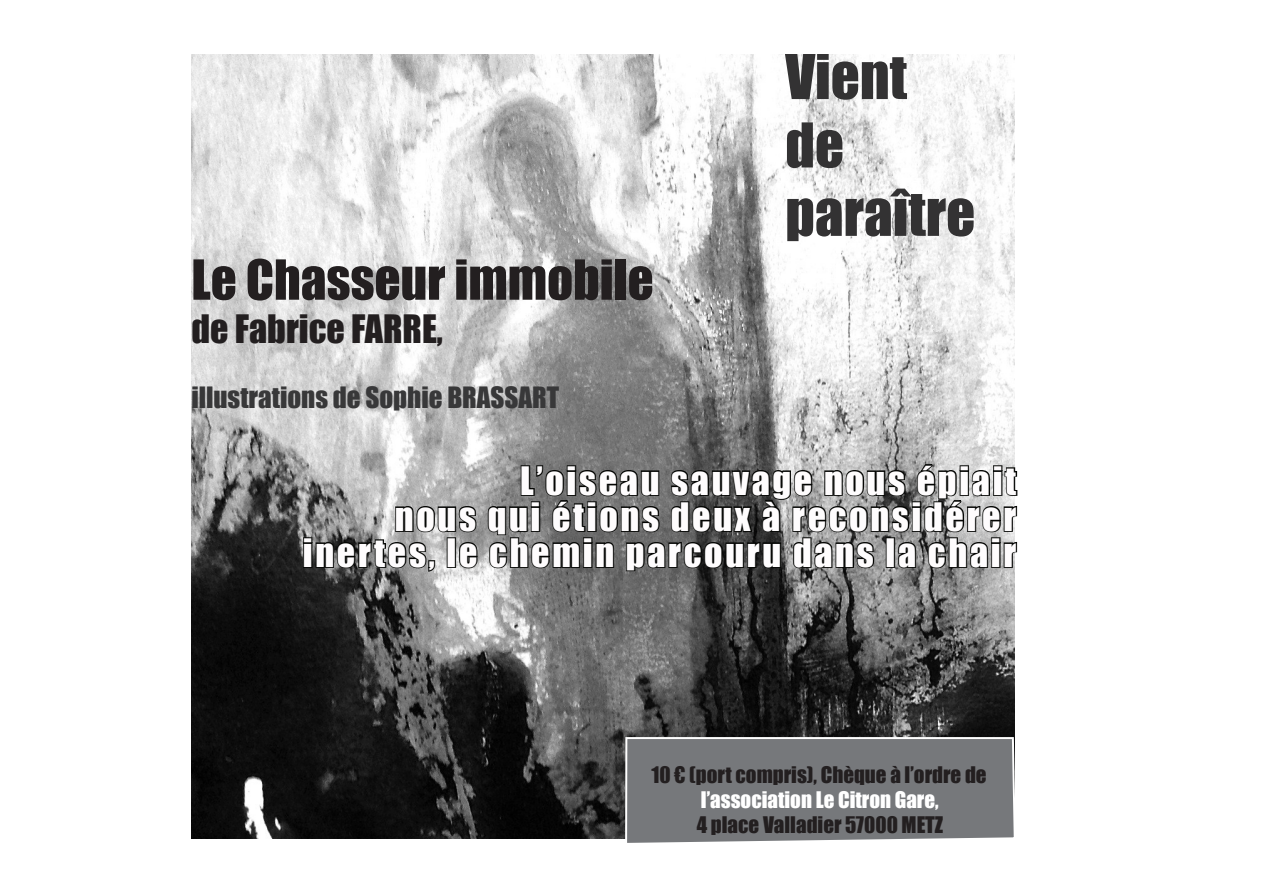
<style>
.page{position:relative;width:1263px;height:893px;background:#fff}
.page>*{position:absolute;margin:0;border:0;box-sizing:border-box;transform-origin:0 0}
.t1{font:57px "Impact";color:#333233}
.t2{font:51px "Impact";color:#231f20}
.t3{font:36px "Impact";letter-spacing:.075em;color:#fefcfd}
.t4{font:36px "Impact";color:#231f20}
.t5{font:27px "Impact";color:#383839}
.t6{font:21px "Impact";color:#231f20}
.t7{font:21px "Impact";color:#fff}
</style>
<div class="page">
<img style="left:191px;top:54px;width:824px;height:785px">
<svg style="left:624px;top:736px;width:391px;height:107px;background:#7c7e81"></svg>
<svg style="left:302px;top:504px;width:177px;height:69px;background:#7a7a79"></svg>
<svg style="left:486px;top:462px;width:532px;height:110px;background:#616160"></svg>
<p class="t2" style="left:191px;top:240px;width:464px">Le Chasseur immobile</p>
<p class="t4" style="left:191px;top:301px;width:253px">de Fabrice FARRE,</p>
<p class="t5" style="left:191px;top:376px;width:369px">illustrations de Sophie BRASSART</p>
<p class="t1" style="left:785px;top:32px;width:123px">Vient</p>
<p class="t1" style="left:785px;top:101px;width:60px">de</p>
<p class="t1" style="left:785px;top:169px;width:191px">paraître</p>
<p class="t3" style="left:520px;top:453px;width:497px">L’oiseau sauvage nous épiait</p>
<p class="t3" style="left:395px;top:489px;width:623px">nous qui étions deux à reconsidérer</p>
<p class="t3" style="left:303px;top:525px;width:715px">inertes, le chemin parcouru dans la chair</p>
<p class="t6" style="left:651px;top:758px;width:337px">10 € (port compris), Chèque à l’ordre de</p>
<p class="t7" style="left:701px;top:784px;width:239px">l’association Le Citron Gare,</p>
<p class="t6" style="left:697px;top:809px;width:248px">4 place Valladier 57000 METZ</p>
</div>
